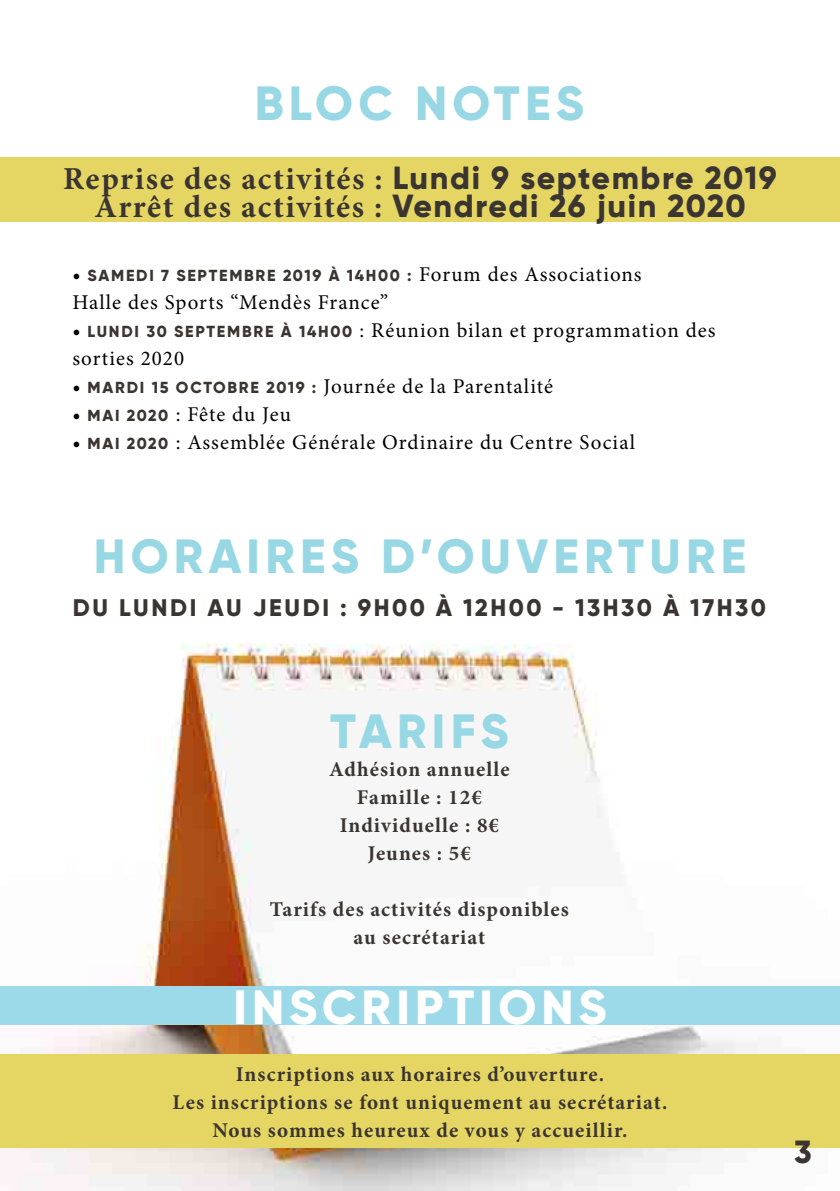
<style>
.page{position:relative;width:840px;height:1191px;background:#fff}
.page>*{position:absolute;margin:0;border:0;box-sizing:border-box;transform-origin:0 0}
.t1{font:800 48px "Gilroy";letter-spacing:.11em;color:#98d8e5}
.t2{font:800 48px "Gilroy";color:#fff}
.t3{font:700 32px/28px "Minion Pro";letter-spacing:.05em;color:#3b3532;text-align:center}
.t4{font:800 32px "Gilroy";color:#3b3532}
.t5{font:800 24px "Gilroy";letter-spacing:.105em;color:#3b3532}
.t6{font:21px/28px "Minion Pro";letter-spacing:.05em;color:#000}
.t7{font:700 21px/28px "Minion Pro";letter-spacing:.05em;color:#3b3532;text-align:center}
.t8{font:800 16px "Gilroy";letter-spacing:.1em;color:#3b3532}
.s1{font-family:"Gilroy";font-weight:800}
.s2{font-family:"Gilroy";font-weight:800;font-size:16px;color:#3b3532}
.s3{font-family:"Minion Pro";font-weight:400;font-size:21px;color:#000}
</style>
<div class="page">
<img style="left:0;top:644px;width:839px;height:547px">
<div style="left:0;top:158px;width:839px;height:64px;background:#e5d664"></div>
<div style="left:0;top:986px;width:839px;height:38px;background:#9ddae9"></div>
<div style="left:0;top:1054px;width:839px;height:94px;background:#e5d664"></div>
<h1 class="t1" style="left:254px;top:73px;width:69px">BLOC</h1>
<h1 class="t1" style="left:415px;top:73px;width:34px">NOTES</h1>
<h2 class="t3" style="left:63px;top:164px;width:714px">Reprise des activités : <span class="s1">LUNDI 9 SEPTEMBRE 2019<br></span>Arrêt des activités : <span class="s1">VENDREDI 26 JUIN 2020</span></h2>
<p class="t6" style="left:72px;top:260px;width:570px;text-indent:172px"><span class="s2">BRE 2019 À 14H00 :</span> Forum des Associations<br>Halle des Sports “Mendès France”</p>
<p class="t8" style="left:72px;top:321px;width:36px"><span class="s3">•</span> LUNDI</p>
<p class="t8" style="left:146px;top:321px;width:72px">30 SE PTEM</p>
<p class="t6" style="left:242px;top:316px;width:475px"><span class="s2">BRE À 14H00</span> : Réunion bilan et programmation des</p>
<p class="t6" style="left:72px;top:344px;width:113px">sorties 2020</p>
<p class="t8" style="left:72px;top:377px;width:28px"><span class="s3">•</span> MARDI</p>
<p class="t8" style="left:152px;top:377px;width:38px">15 OCTO</p>
<p class="t6" style="left:227px;top:372px;width:327px"><span class="s2">BRE 2019 :</span> Journée de la Parentalité</p>
<p class="t6" style="left:72px;top:400px;width:220px">• <span class="s2">MAI 2020</span> : Fête du Jeu</p>
<p class="t6" style="left:72px;top:428px;width:564px">• <span class="s2">MAI 2020</span> : Assemblée Générale Ordinaire du Centre Social</p>
<p class="t8" style="left:72px;top:265px;width:38px"><span class="s3">•</span> SAMEDI</p>
<p class="t8" style="left:161px;top:265px;width:60px">7 SE PTEM</p>
<h1 class="t1" style="left:94px;top:526px;width:71px">HORAIRES</h1>
<h1 class="t1" style="left:381px;top:526px;width:205px">D’OUVERTURE</h1>
<p class="t5" style="left:73px;top:592px;width:63px">DU LUNDI</p>
<p class="t5" style="left:207px;top:592px;width:77px">AU JEUDI</p>
<p class="t5" style="left:340px;top:592px;width:427px">: 9H00 À 12H00 - 13H30 À 17H30</p>
<h1 class="t1" style="left:330px;top:701px;width:58px">TARI</h1>
<h1 class="t1" style="left:450px;top:701px;width:57px">FS</h1>
<p class="t7" style="left:329px;top:755px;width:182px">Adhésion annuelle<br>Famille : 12€<br>Individuelle : 8€<br>Jeunes : 5€</p>
<p class="t7" style="left:270px;top:895px;width:300px">Tarifs des activités disponibles au secrétariat</p>
<h1 class="t2" style="left:233px;top:977px;width:51px">INSCRI</h1>
<h1 class="t2" style="left:415px;top:977px;width:66px">PTIONS</h1>
<p class="t7" style="left:172px;top:1060px;width:496px">Inscriptions aux horaires d’ouverture.<br>Les inscriptions se font uniquement au secrétariat.<br>Nous sommes heureux de vous y accueillir.</p>
<h2 class="t4" style="left:793px;top:1131px;width:19px">3</h2>
</div>
